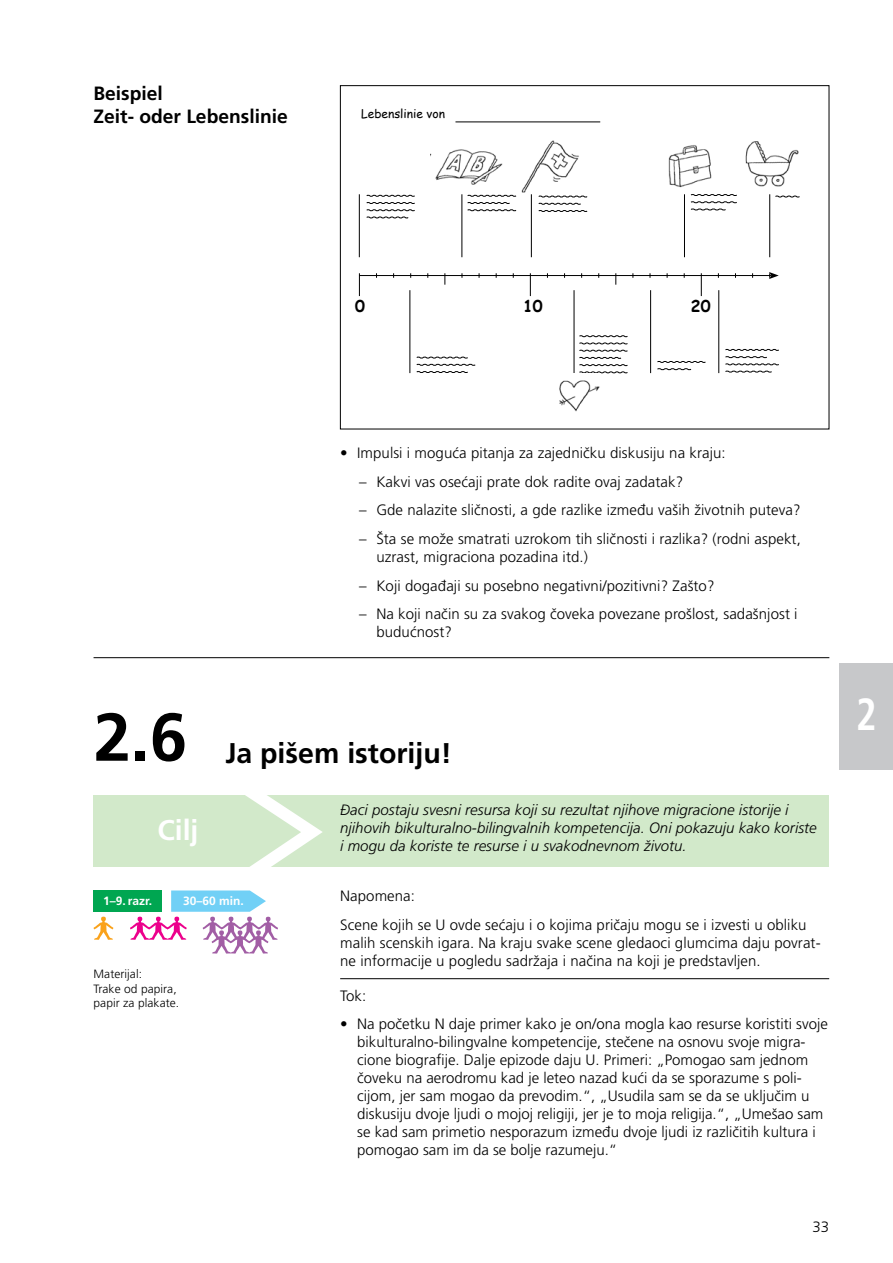
<style>
.page{position:relative;width:893px;height:1263px;background:#fff}
.page>*{position:absolute;margin:0;border:0;box-sizing:border-box;transform-origin:0 0}
.t1{font:700 67.5px "Frutiger LT Pro";color:#000}
.t2{font:700 condensed 45px "Frutiger";color:#fff;scale:.9 1}
.t3{font:700 28.5px "Frutiger LT Pro";color:#000}
.t4{font:700 28.5px "Frutiger LT Pro";color:#fff}
.t5{font:700 19.2px/23.1px "Frutiger LT Pro";color:#000}
.t6{font:700 16.05px "Comic Sans MS";color:#000}
.t7{font:300 15px/18px "Frutiger LT Pro";letter-spacing:.005em;color:#000}
.t8{font:italic 300 15px/18px "Frutiger LT Pro";letter-spacing:.005em;color:#000}
.t9{font:300 12px/14.4px "Frutiger LT Pro";letter-spacing:.005em;color:#000}
.t10{font:700 12px "Frutiger LT Pro";color:#fff}
.t11{font:12px "Comic Sans MS";color:#000}
.s1{font-family:"Frutiger"}
</style>
<div class="page">
<div style="left:94px;top:795px;width:735px;height:71px;background:#d2e9ca"></div>
<div style="left:840px;top:663px;width:53px;height:107px;background:#c7c8ca"></div>
<hr style="left:359px;top:275px;width:412px;height:1px;background:#000">
<svg style="left:359px;top:273px;width:1px;height:23px"></svg>
<svg style="left:530px;top:273px;width:1px;height:23px"></svg>
<svg style="left:701px;top:273px;width:1px;height:23px"></svg>
<svg style="left:769px;top:272px;width:10px;height:7px"></svg>
<img style="left:431px;top:140px;width:368px;height:57px">
<hr style="left:462px;top:194px;width:1px;height:63px;background:#000">
<hr style="left:531px;top:194px;width:1px;height:63px;background:#000">
<hr style="left:684px;top:194px;width:1px;height:63px;background:#000">
<hr style="left:769px;top:194px;width:1px;height:63px;background:#000">
<hr style="left:410px;top:290px;width:1px;height:83px;background:#000">
<hr style="left:574px;top:290px;width:1px;height:83px;background:#000">
<hr style="left:650px;top:290px;width:1px;height:83px;background:#000">
<hr style="left:718px;top:290px;width:1px;height:83px;background:#000">
<svg style="left:579px;top:335px;width:49px;height:39px"></svg>
<svg style="left:416px;top:356px;width:60px;height:17px"></svg>
<svg style="left:538px;top:195px;width:50px;height:17px"></svg>
<svg style="left:690px;top:194px;width:47px;height:17px"></svg>
<svg style="left:467px;top:194px;width:50px;height:18px"></svg>
<svg style="left:725px;top:349px;width:54px;height:24px"></svg>
<svg style="left:657px;top:361px;width:49px;height:9px"></svg>
<svg style="left:775px;top:195px;width:25px;height:3px"></svg>
<hr style="left:359px;top:194px;width:1px;height:63px;background:#000">
<svg style="left:366px;top:194px;width:49px;height:25px"></svg>
<img style="left:559px;top:373px;width:41px;height:39px">
<hr style="left:455px;top:122px;width:145px;height:1px;background:#000">
<hr style="left:340px;top:978px;width:489px;height:1px;background:#000">
<svg style="left:93px;top:916px;width:21px;height:24px"></svg>
<svg style="left:130px;top:795px;width:204px;height:158px"></svg>
<div style="left:94px;top:890px;width:68px;height:22px;background:#00a651"></div>
<hr style="left:94px;top:657px;width:735px;height:1px;background:#000">
<p class="t5" style="left:94px;top:82px;width:196px">Beispiel<br>Zeit- oder Lebenslinie</p>
<p class="t11" style="left:361px;top:105px;width:85px">Lebenslinie von</p>
<p class="t6" style="left:355px;top:294px;width:11px">0</p>
<p class="t6" style="left:523px;top:294px;width:21px">10</p>
<p class="t6" style="left:691px;top:294px;width:21px">20</p>
<p class="t7" style="left:340px;top:444px;width:387px">• Impulsi i moguća pitanja za zajedničku diskusiju na kraju:</p>
<p class="t7" style="left:359px;top:473px;width:325px"><span class="s1">–</span> Kakvi vas osećaji prate dok radite ovaj zadatak?</p>
<p class="t7" style="left:359px;top:501px;width:443px"><span class="s1">–</span> Gde nalazite sličnosti, a gde razlike između vaših životnih puteva?</p>
<p class="t7" style="left:376px;top:530px;width:426px;text-indent:-17px"><span class="s1">–</span> Šta se može smatrati uzrokom tih sličnosti i razlika? (rodni aspekt, uzrast, migraciona pozadina itd.)</p>
<p class="t7" style="left:359px;top:577px;width:357px"><span class="s1">–</span> Koji događaji su posebno negativni/pozitivni? Zašto?</p>
<p class="t7" style="left:376px;top:605px;width:423px;text-indent:-17px"><span class="s1">–</span> Na koji način su za svakog čoveka povezane prošlost, sadašnjost i budućnost?</p>
<h1 class="t1" style="left:94px;top:698px;width:95px">2.6</h1>
<h3 class="t4" style="left:157px;top:813px;width:43px">Cilj</h3>
<h3 class="t3" style="left:225px;top:736px;width:228px">Ja pišem istoriju!</h3>
<p class="t8" style="left:340px;top:801px;width:478px">Đaci postaju svesni resursa koji su rezultat njihove migracione istorije i njihovih bikulturalno-bilingvalnih kompetencija. Oni pokazuju kako koriste i mogu da koriste te resurse i u svakodnevnom životu.</p>
<p class="t10" style="left:103px;top:894px;width:51px">1–9. razr.</p>
<p class="t10" style="left:183px;top:894px;width:62px">30–60 min.</p>
<p class="t9" style="left:94px;top:967px;width:87px">Materijal:<br>Trake od papira, papir za plakate.</p>
<p class="t7" style="left:340px;top:881px;width:468px;line-height:28.7px">Napomena:<br>Scene kojih se U ovde sećaju i o kojima pričaju mogu se i izvesti u obliku</p>
<p class="t7" style="left:340px;top:933px;width:482px">malih scenskih igara. Na kraju svake scene gledaoci glumcima daju povrat&shy;ne informacije u pogledu sadržaja i načina na koji je predstavljen.</p>
<p class="t7" style="left:340px;top:986px;width:28px">Tok:</p>
<p class="t7" style="left:357px;top:1015px;width:472px;text-indent:-17px">• Na početku N daje primer kako je on/ona mogla kao resurse koristiti svoje bikulturalno-bilingvalne kompetencije, stečene na osnovu svoje migra&shy;cione biografije. Dalje epizode daju U. Primeri: „Pomogao sam jednom čoveku na aerodromu kad je leteo nazad kući da se sporazume s poli&shy;cijom, jer sam mogao da prevodim.“, „Usudila sam se da se uključim u diskusiju dvoje ljudi o mojoj religiji, jer je to moja religija.“, „Umešao sam se kad sam primetio nesporazum između dvoje ljudi iz različitih kultura i pomogao sam im da se bolje razumeju.“</p>
<p class="t7" style="left:812px;top:1217px;width:18px">33</p>
<h2 class="t2" style="left:856px;top:688px;width:25px">2</h2>
</div>
